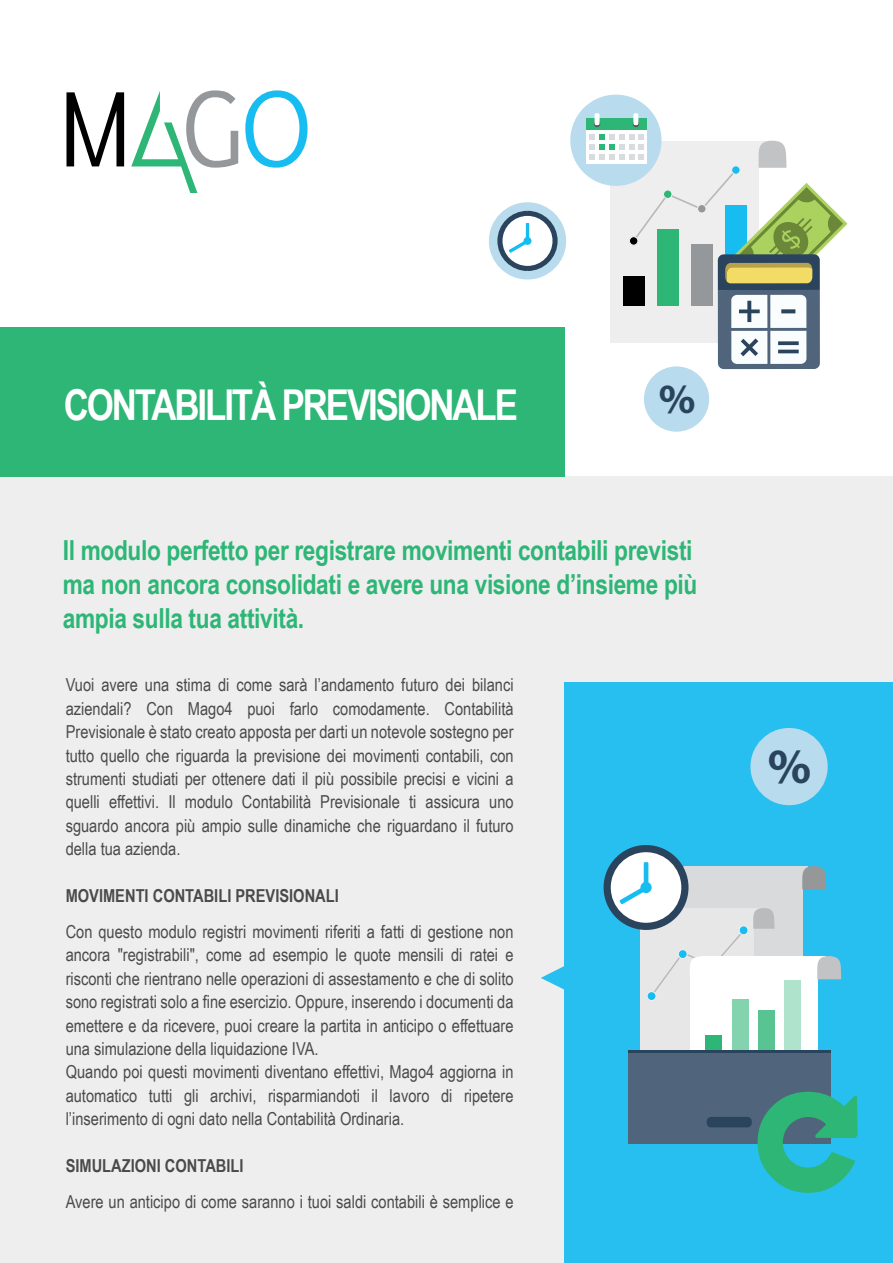
<style>
.page{position:relative;width:893px;height:1263px;background:#fff}
.page>*{position:absolute;margin:0;border:0;box-sizing:border-box;transform-origin:0 0}
.t1{font:700 49.5px "Myriad Pro";color:#2b445d}
.t2{font:700 42.45px "Arial Narrow";letter-spacing:-.05em;color:#fff}
.t3{font:700 41.7px "Myriad Pro";color:#2b445d}
.t4{font:700 27.6px/34px "Arial Narrow";letter-spacing:-.01em;color:#2db676}
.t5{font:17.85px/23.4px "Arial Narrow";color:#494a4b;text-align:justify}
.t6{font:700 17.85px "Arial Narrow";color:#494a4b}
</style>
<div class="page">
<div style="left:0;top:476px;width:893px;height:787px;background:#eeeeef"></div>
<svg style="left:66px;top:92px;width:58px;height:74px"></svg>
<svg style="left:245px;top:90px;width:63px;height:78px"></svg>
<svg style="left:131px;top:90px;width:107px;height:103px"></svg>
<div style="left:564px;top:682px;width:329px;height:581px;background:#27bef0"></div>
<div style="left:0;top:327px;width:564px;height:149px;background:#2db676"></div>
<svg style="left:541px;top:966px;width:23px;height:24px"></svg>
<div style="left:644px;top:366px;width:65px;height:66px;background:#b8dbed;border-radius:50%"></div>
<div style="left:570px;top:95px;width:91px;height:91px;background:#b8dbed;border-radius:50%"></div>
<div style="left:489px;top:202px;width:77px;height:78px;background:#b8dbed;border-radius:50%"></div>
<div style="left:586px;top:118px;width:61px;height:12px;background:#2db676"></div>
<div style="left:586px;top:130px;width:61px;height:34px;background:#fff"></div>
<svg style="left:589px;top:134px;width:258px;height:235px"></svg>
<svg style="left:633px;top:121px;width:6px;height:6px"></svg>
<div style="left:633px;top:113px;width:5px;height:12px;background:#fff;border-radius:2px"></div>
<svg style="left:594px;top:121px;width:6px;height:6px"></svg>
<div style="left:595px;top:113px;width:5px;height:12px;background:#fff;border-radius:2px"></div>
<svg style="left:497px;top:211px;width:61px;height:60px"></svg>
<div style="left:523px;top:237px;width:8px;height:8px;background:#17bdf0;border-radius:50%"></div>
<div style="left:750px;top:728px;width:78px;height:77px;background:#b8dbed;border-radius:50%"></div>
<svg style="left:604px;top:845px;width:253px;height:348px"></svg>
<h2 class="t2" style="left:64px;top:373px;width:456px">CONTABILITÀ PREVISIONALE</h2>
<h3 class="t3" style="left:659px;top:371px;width:38px">%</h3>
<h3 class="t4" style="left:63px;top:532px;width:636px">Il modulo perfetto per registrare movimenti contabili previsti ma non ancora consolidati e avere una visione d’insieme più ampia sulla tua attività.</h3>
<p class="t5" style="left:66px;top:673px;width:449px">Vuoi avere una stima di come sarà l’andamento futuro dei bilanci aziendali? Con Mago4 puoi farlo comodamente. Contabilità Previsionale è stato creato apposta per darti un notevole sostegno per tutto quello che riguarda la previsione dei movimenti contabili, con strumenti studiati per ottenere dati il più possibile precisi e vicini a quelli effettivi. Il modulo Contabilità Previsionale ti assicura uno sguardo ancora più ampio sulle dinamiche che riguardano il futuro della tua azienda.</p>
<p class="t6" style="left:66px;top:882px;width:275px">MOVIMENTI CONTABILI PREVISIONALI</p>
<p class="t5" style="left:66px;top:919px;width:449px;text-align:left">Con questo modulo registri movimenti riferiti a fatti di gestione non ancora "registrabili", come ad esempio le quote mensili di ratei e risconti che rientrano nelle operazioni di assestamento e che di solito sono registrati solo a fine esercizio. Oppure, inserendo i documenti da emettere e da ricevere, puoi creare la partita in anticipo o effettuare una simulazione della liquidazione IVA.<br>Quando poi questi movimenti diventano effettivi, Mago4 aggiorna in automatico tutti gli archivi, risparmiandoti il lavoro di ripetere l’inserimento di ogni dato nella Contabilità Ordinaria.</p>
<p class="t6" style="left:66px;top:1152px;width:179px">SIMULAZIONI CONTABILI</p>
<p class="t5" style="left:66px;top:1189px;width:449px">Avere un anticipo di come saranno i tuoi saldi contabili è semplice e</p>
<h1 class="t1" style="left:768px;top:734px;width:45px">%</h1>
</div>
